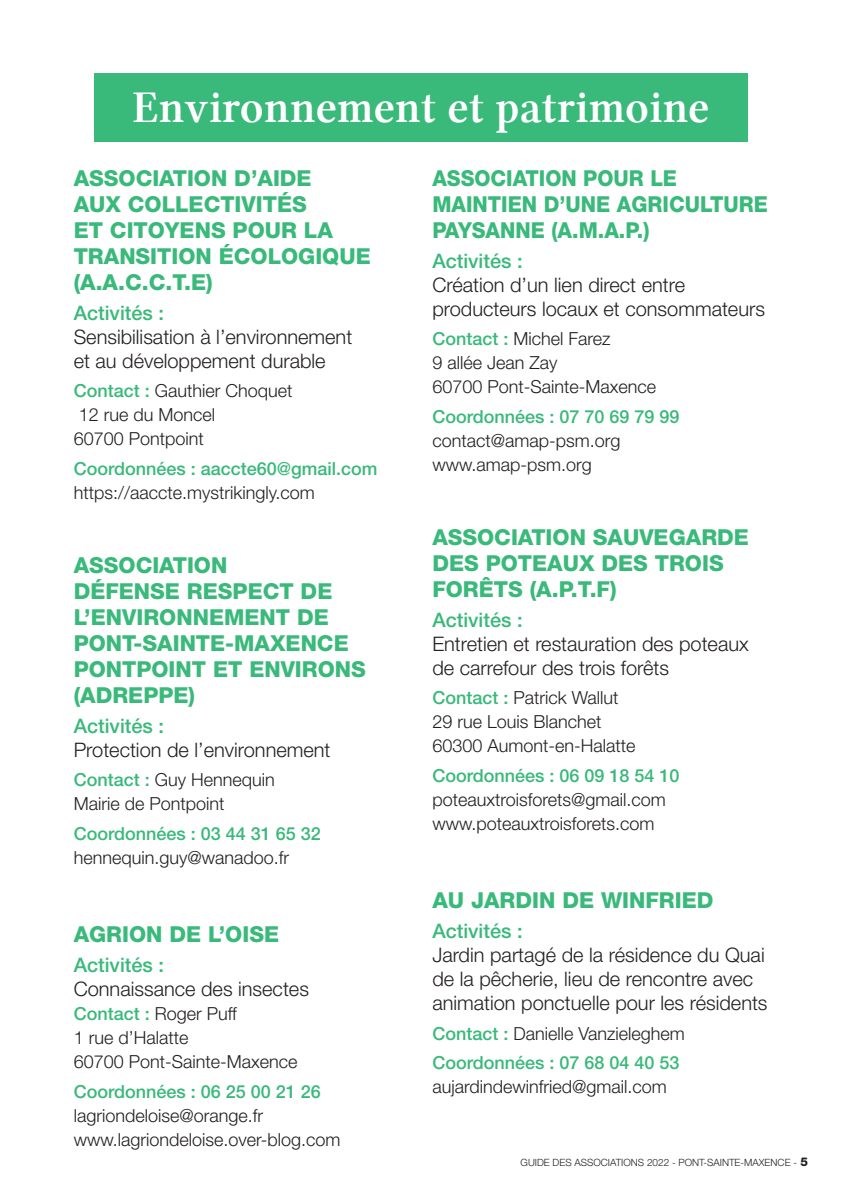
<style>
.page{position:relative;width:842px;height:1191px;background:#fff}
.page>*{position:absolute;margin:0;border:0;box-sizing:border-box;transform-origin:0 0}
.t1{font:46px "Lin Libertine Z";color:#fff}
.t2{font:800 22px/26px "Helvetica Neue LT Std";color:#39b97a}
.t3{font:800 22px/26px "Helvetica Neue LT Std";color:#39b97a;scale:.94 1}
.t4{font:300 20px/24px "Helvetica Neue LT Std";color:#231f20}
.t5{font:500 20px "Helvetica Neue LT Std";color:#39b97a}
.t6{font:300 18px/24px "Helvetica Neue LT Std";color:#231f20}
.t7{font:500 18px/29.6px "Helvetica Neue LT Std";color:#39b97a}
.t8{font:300 10px "Helvetica Neue LT Std";color:#231f20}
.s1{font-weight:500;color:#39b97a}
.s2{font-weight:300;color:#231f20}
.s3{font-weight:800;font-size:12px}
</style>
<div class="page">
<div style="left:94px;top:74px;width:653px;height:68px;background:#39b97a"></div>
<h1 class="t1" style="left:133px;top:81px;width:578px">Environnement et patrimoine</h1>
<p class="t2" style="left:74px;top:165px;width:299px">ASSOCIATION D’AIDE<br>AUX COLLECTIVITÉS<br>ET CITOYENS POUR LA<br>TRANSITION ÉCOLOGIQUE (A.A.C.C.T.E)</p>
<p class="t5" style="left:74px;top:300px;width:92px">Activités :</p>
<p class="t4" style="left:74px;top:324px;width:280px">Sensibilisation à l’environnement et au développement durable</p>
<p class="t6" style="left:74px;top:378px;width:220px"><span class="s1">Contact :</span> Gauthier Choquet<br>12 rue du Moncel<br>60700 Pontpoint</p>
<p class="t7" style="left:74px;top:453px;width:305px">Coordonnées : aaccte60@gmail.com</p>
<p class="t6" style="left:74px;top:480px;width:243px">https://aaccte.mystrikingly.com</p>
<p class="t2" style="left:74px;top:552px;width:294px">ASSOCIATION<br>DÉFENSE RESPECT DE<br>L’ENVIRONNEMENT DE<br>PONT-SAINTE-MAXENCE<br>PONTPOINT ET ENVIRONS (ADREPPE)</p>
<p class="t5" style="left:74px;top:713px;width:92px">Activités :</p>
<p class="t4" style="left:74px;top:737px;width:258px">Protection de l’environnement</p>
<p class="t6" style="left:74px;top:767px;width:203px"><span class="s1">Contact :</span> Guy Hennequin<br>Mairie de Pontpoint</p>
<p class="t7" style="left:74px;top:818px;width:249px">Coordonnées : 03 44 31 65 32</p>
<p class="t6" style="left:74px;top:845px;width:217px">hennequin.guy@wanadoo.fr</p>
<p class="t2" style="left:74px;top:921px;width:207px">AGRION DE L’OISE</p>
<p class="t5" style="left:74px;top:952px;width:92px">Activités :</p>
<p class="t4" style="left:74px;top:976px;width:237px">Connaissance des insectes</p>
<p class="t6" style="left:74px;top:1001px;width:225px"><span class="s1">Contact :</span> Roger Puff<br>1 rue d’Halatte<br>60700 Pont-Sainte-Maxence</p>
<p class="t7" style="left:74px;top:1076px;width:249px">Coordonnées : 06 25 00 21 26</p>
<p class="t6" style="left:74px;top:1102px;width:268px">lagriondeloise@orange.fr www.lagriondeloise.over-blog.com</p>
<p class="t3" style="left:432px;top:165px;width:358px">ASSOCIATION POUR LE<br>MAINTIEN D’UNE AGRICULTURE<br>PAYSANNE (A.M.A.P.)</p>
<p class="t5" style="left:432px;top:248px;width:92px">Activités :</p>
<p class="t4" style="left:432px;top:272px;width:334px">Création d’un lien direct entre producteurs locaux et consommateurs</p>
<p class="t6" style="left:432px;top:326px;width:225px"><span class="s1">Contact :</span> Michel Farez<br>9 allée Jean Zay<br>60700 Pont-Sainte-Maxence</p>
<p class="t7" style="left:432px;top:401px;width:249px">Coordonnées : 07 70 69 79 99</p>
<p class="t6" style="left:432px;top:428px;width:190px">contact@amap-psm.org www.amap-psm.org</p>
<p class="t2" style="left:432px;top:524px;width:318px">ASSOCIATION SAUVEGARDE<br>DES POTEAUX DES TROIS<br>FORÊTS (A.P.T.F)</p>
<p class="t5" style="left:432px;top:607px;width:92px">Activités :</p>
<p class="t4" style="left:432px;top:631px;width:318px">Entretien et restauration des poteaux de carrefour des trois forêts</p>
<p class="t6" style="left:432px;top:685px;width:205px"><span class="s1">Contact :</span> Patrick Wallut<br>29 rue Louis Blanchet<br>60300 Aumont-en-Halatte</p>
<p class="t7" style="left:432px;top:760px;width:249px">Coordonnées : 06 09 18 54 10</p>
<p class="t6" style="left:432px;top:787px;width:235px">poteauxtroisforets@gmail.com www.poteauxtroisforets.com</p>
<p class="t2" style="left:432px;top:887px;width:283px">AU JARDIN DE WINFRIED</p>
<p class="t5" style="left:432px;top:918px;width:92px">Activités :</p>
<p class="t4" style="left:432px;top:942px;width:337px">Jardin partagé de la résidence du Quai de la pêcherie, lieu de rencontre avec animation ponctuelle pour les résidents</p>
<p class="t7" style="left:432px;top:1018px;width:254px">Contact : <span class="s2">Danielle Vanzieleghem<br></span>Coordonnées : 07 68 04 40 53</p>
<p class="t6" style="left:432px;top:1074px;width:236px">aujardindewinfried@gmail.com</p>
<p class="t8" style="left:521px;top:1155px;width:289px">GUIDE DES ASSOCIATIONS 2022 - PONT-SAINTE-MAXENCE - <span class="s3">5</span></p>
</div>
